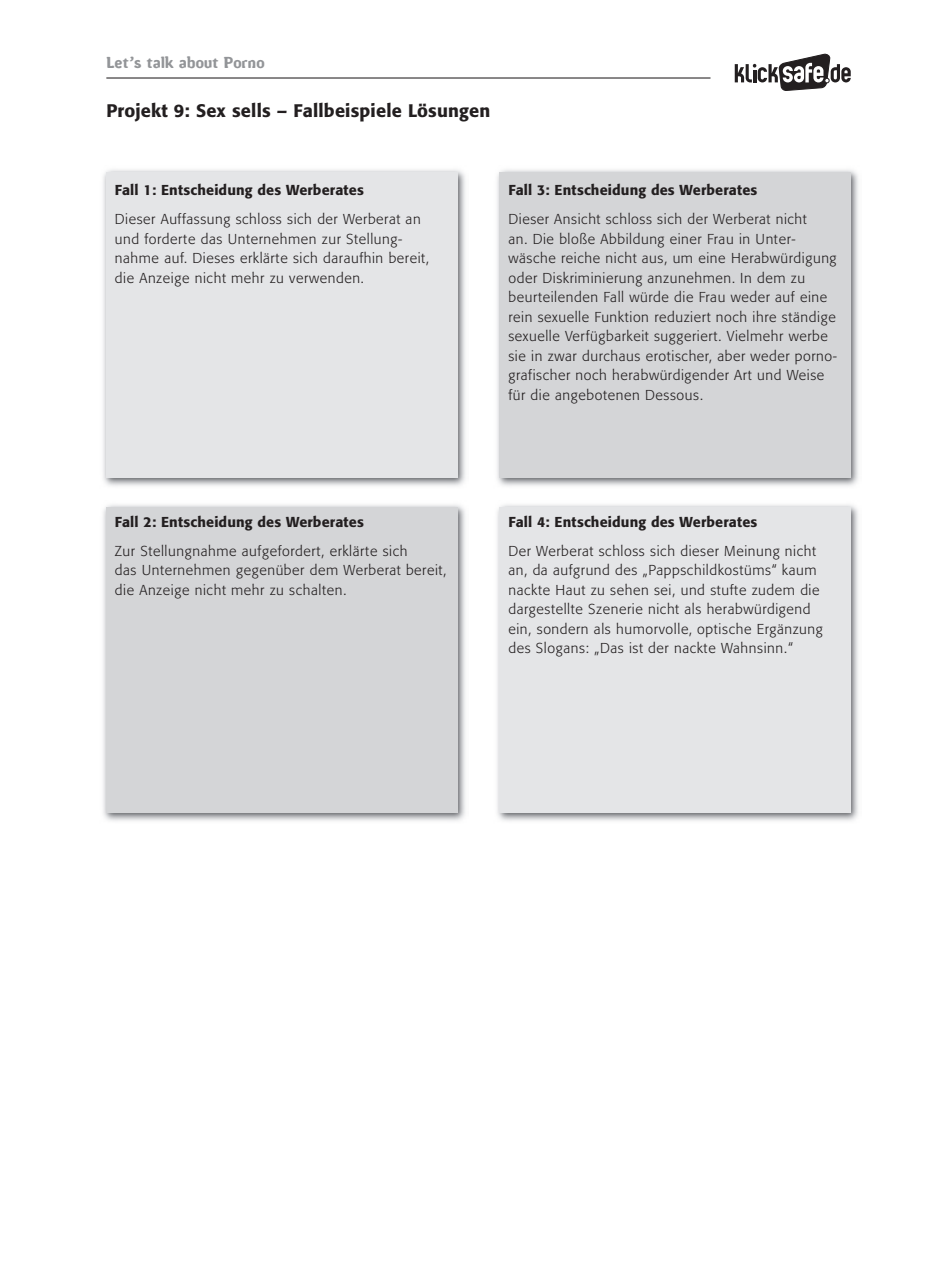
<style>
.page{position:relative;width:936px;height:1263px;background:#fff}
.page>*{position:absolute;margin:0;border:0;box-sizing:border-box;transform-origin:0 0}
.t1{font:500 18px "Formata BQ";letter-spacing:.01em;color:#231f20}
.t2{font:15px "Amoebia Drop";letter-spacing:.02em;color:#939598}
.t3{font:300 14.25px/19.5px "Formata BQ";letter-spacing:.04em;color:#231f20}
.s1{font-weight:500}
</style>
<div class="page">
<hr style="left:106px;top:77px;width:604px;height:2px;background:#231f20">
<svg style="left:734px;top:54px;width:116px;height:37px"></svg>
<img style="left:103px;top:169px;width:363px;height:317px">
<div style="left:106px;top:172px;width:351px;height:306px;background:#e4e5e7"></div>
<img style="left:103px;top:504px;width:363px;height:317px">
<div style="left:106px;top:507px;width:351px;height:306px;background:#d4d5d7"></div>
<img style="left:497px;top:169px;width:362px;height:317px">
<div style="left:500px;top:172px;width:350px;height:306px;background:#d4d5d7"></div>
<img style="left:497px;top:504px;width:362px;height:317px">
<div style="left:500px;top:507px;width:350px;height:306px;background:#e4e5e7"></div>
<p class="t2" style="left:106px;top:55px;width:160px">Let’s talk about Porno</p>
<p class="t1" style="left:106px;top:100px;width:385px">Projekt 9: Sex sells – Fallbeispiele Lösungen</p>
<p class="t3" style="left:115px;top:176px;width:307px;line-height:29.2px"><span class="s1">Fall 1: Entscheidung des Werberates<br></span>Dieser Auffassung schloss sich der Werberat an</p>
<p class="t3" style="left:115px;top:229px;width:316px">und forderte das Unternehmen zur Stellung&shy;nahme auf. Dieses erklärte sich daraufhin bereit, die Anzeige nicht mehr zu verwenden.</p>
<p class="t3" style="left:508px;top:176px;width:300px;line-height:29.2px"><span class="s1">Fall 3: Entscheidung des Werberates<br></span>Dieser Ansicht schloss sich der Werberat nicht</p>
<p class="t3" style="left:508px;top:229px;width:330px">an. Die bloße Abbildung einer Frau in Unter&shy;wäsche reiche nicht aus, um eine Herabwürdigung oder Diskriminierung anzunehmen. In dem zu<br>be urteilenden Fall würde die Frau weder auf eine rein sexuelle Funktion reduziert noch ihre ständige sexuelle Verfügbarkeit suggeriert. Vielmehr werbe sie in zwar durchaus erotischer, aber weder porno&shy;grafischer noch herabwürdigender Art und Weise für die angebotenen Dessous.</p>
<p class="t3" style="left:115px;top:507px;width:294px;line-height:29.2px"><span class="s1">Fall 2: Entscheidung des Werberates<br></span>Zur Stellungnahme aufgefordert, erklärte sich</p>
<p class="t3" style="left:115px;top:561px;width:333px">das Unternehmen gegenüber dem Werberat bereit, die Anzeige nicht mehr zu schalten.</p>
<p class="t3" style="left:508px;top:507px;width:309px;line-height:29.2px"><span class="s1">Fall 4: Entscheidung des Werberates<br></span>Der Werberat schloss sich dieser Meinung nicht</p>
<p class="t3" style="left:508px;top:561px;width:316px">an, da aufgrund des „Pappschildkostüms“ kaum nackte Haut zu sehen sei, und stufte zudem die dargestellte Szenerie nicht als herabwürdigend ein, sondern als humorvolle, optische Ergänzung des Slogans: „Das ist der nackte Wahnsinn.“</p>
</div>
